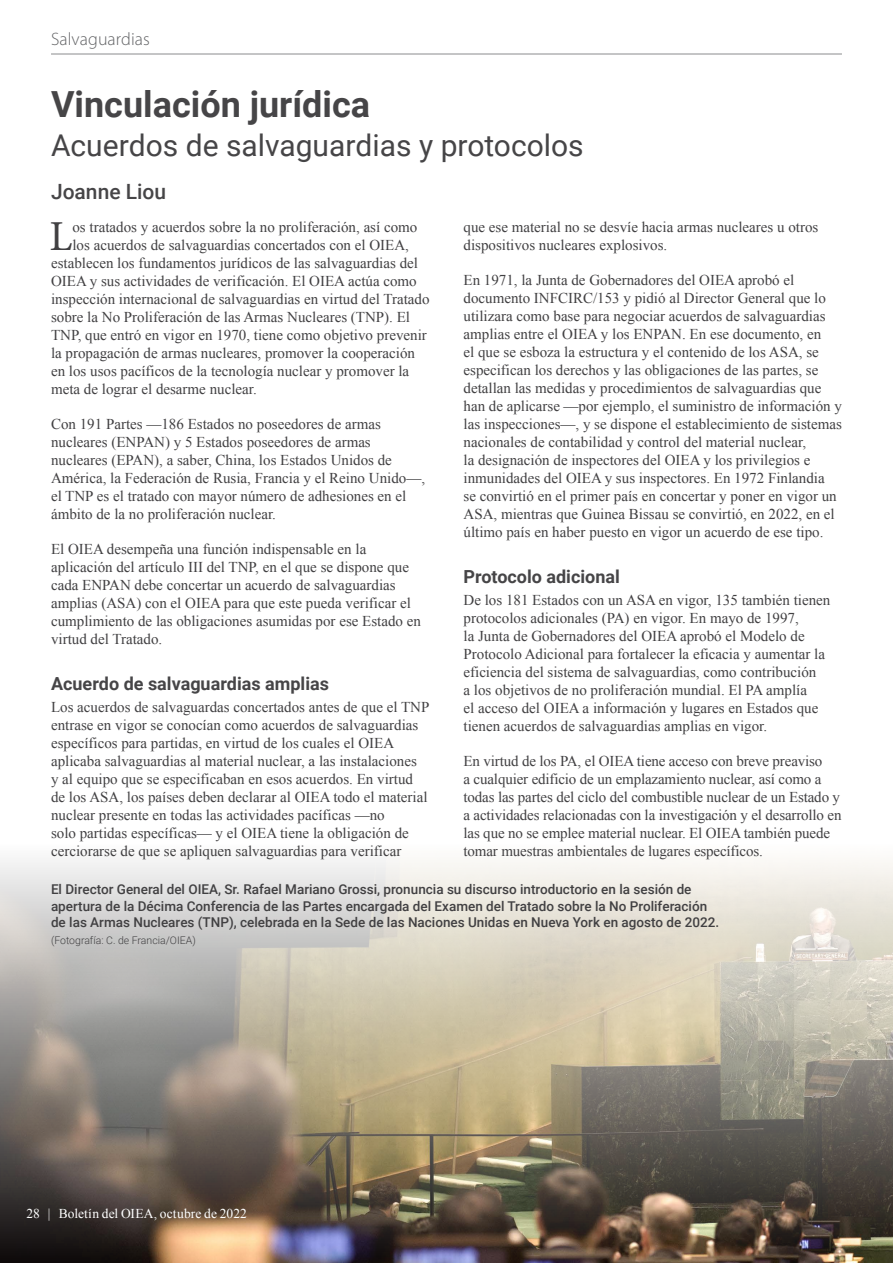
<style>
.page{position:relative;width:893px;height:1263px;background:#fff}
.page>*{position:absolute;margin:0;border:0;box-sizing:border-box;transform-origin:0 0}
.t1{font:42.75px "Minion Pro";color:#414042}
.t2{font:700 36px "Roboto";color:#464547}
.t3{font:30px "Roboto";color:#464547}
.t4{font:500 21px "Roboto";color:#464547}
.t5{font:700 18px "Roboto";color:#464547}
.t6{font:300 18px "Myriad Pro";letter-spacing:.005em;color:#636466}
.t7{font:15px/18px "Times New Roman";color:#414042}
.t8{font:500 13.5px/16.2px "Roboto";color:#414042}
.t9{font:13.5px "Times New Roman";letter-spacing:.01em;color:#fff}
.t10{font:300 10.5px "Roboto";color:#414042}
</style>
<div class="page">
<img style="left:0;top:860px;width:893px;height:403px">
<hr style="left:51px;top:54px;width:791px;height:1px;background:#636466">
<p class="t6" style="left:51px;top:28px;width:100px">Salvaguardias</p>
<h2 class="t2" style="left:51px;top:79px;width:321px">Vinculación jurídica</h2>
<h3 class="t3" style="left:51px;top:125px;width:534px">Acuerdos de salvaguardias y protocolos</h3>
<h3 class="t4" style="left:51px;top:176px;width:117px">Joanne Liou</h3>
<h1 class="t1" style="left:49px;top:207px;width:24px">L</h1>
<p class="t7" style="left:72px;top:217px;width:346px">os tratados y acuerdos sobre la no proliferación, así como</p>
<p class="t7" style="left:463px;top:217px;width:356px">que ese material no se desvíe hacia armas nucleares u otros dispositivos nucleares explosivos.</p>
<p class="t7" style="left:463px;top:270px;width:380px">En 1971, la Junta de Gobernadores del OIEA aprobó el documento INFCIRC/153 y pidió al Director General que lo utilizara como base para negociar acuerdos de salvaguardias amplias entre el OIEA y los ENPAN. En ese documento, en<br>el que se esboza la estructura y el contenido de los ASA, se especifican los derechos y las obligaciones de las partes, se detallan las medidas y procedimientos de salvaguardias que han de aplicarse —por ejemplo, el suministro de información y las inspecciones—, y se dispone el establecimiento de sistemas nacionales de contabilidad y control del material nuclear,<br>la designación de inspectores del OIEA y los privilegios e inmunidades del OIEA y sus inspectores. En 1972 Finlandia<br>se convirtió en el primer país en concertar y poner en vigor un ASA, mientras que Guinea Bissau se convirtió, en 2022, en el último país en haber puesto en vigor un acuerdo de ese tipo.</p>
<p class="t5" style="left:463px;top:564px;width:158px">Protocolo adicional</p>
<p class="t7" style="left:463px;top:591px;width:368px">De los 181 Estados con un ASA en vigor, 135 también tienen protocolos adicionales (PA) en vigor. En mayo de 1997,<br>la Junta de Gobernadores del OIEA aprobó el Modelo de Protocolo Adicional para fortalecer la eficacia y aumentar la eficiencia del sistema de salvaguardias, como contribución<br>a los objetivos de no proliferación mundial. El PA amplía<br>el acceso del OIEA a información y lugares en Estados que tienen acuerdos de salvaguardias amplias en vigor.</p>
<p class="t7" style="left:463px;top:752px;width:380px">En virtud de los PA, el OIEA tiene acceso con breve preaviso<br>a cualquier edificio de un emplazamiento nuclear, así como a todas las partes del ciclo del combustible nuclear de un Estado y a actividades relacionadas con la investigación y el desarrollo en las que no se emplee material nuclear. El OIEA también puede tomar muestras ambientales de lugares específicos.</p>
<p class="t7" style="left:72px;top:235px;width:338px">los acuerdos de salvaguardias concertados con el OIEA,</p>
<p class="t7" style="left:51px;top:253px;width:369px">establecen los fundamentos jurídicos de las salvaguardias del</p>
<p class="t7" style="left:51px;top:271px;width:367px">OIEA y sus actividades de verificación. El OIEA actúa como</p>
<p class="t7" style="left:51px;top:289px;width:380px">inspección internacional de salvaguardias en virtud del Tratado</p>
<p class="t7" style="left:51px;top:307px;width:361px">sobre la No Proliferación de las Armas Nucleares (TNP). El</p>
<p class="t7" style="left:51px;top:325px;width:377px">TNP, que entró en vigor en 1970, tiene como objetivo prevenir</p>
<p class="t7" style="left:51px;top:343px;width:366px">la propagación de armas nucleares, promover la cooperación</p>
<p class="t7" style="left:51px;top:361px;width:360px">en los usos pacíficos de la tecnología nuclear y promover la</p>
<p class="t7" style="left:51px;top:379px;width:207px">meta de lograr el desarme nuclear.</p>
<p class="t7" style="left:51px;top:414px;width:376px">Con 191 Partes —186 Estados no poseedores de armas nucleares (ENPAN) y 5 Estados poseedores de armas nucleares (EPAN), a saber, China, los Estados Unidos de América, la Federación de Rusia, Francia y el Reino Unido—, el TNP es el tratado con mayor número de adhesiones en el ámbito de la no proliferación nuclear.</p>
<p class="t7" style="left:51px;top:539px;width:371px">El OIEA desempeña una función indispensable en la aplicación del artículo III del TNP, en el que se dispone que cada ENPAN debe concertar un acuerdo de salvaguardias amplias (ASA) con el OIEA para que este pueda verificar el cumplimiento de las obligaciones asumidas por ese Estado en virtud del Tratado.</p>
<p class="t5" style="left:51px;top:671px;width:279px">Acuerdo de salvaguardias amplias</p>
<p class="t7" style="left:51px;top:698px;width:380px">Los acuerdos de salvaguardas concertados antes de que el TNP entrase en vigor se conocían como acuerdos de salvaguardias específicos para partidas, en virtud de los cuales el OIEA aplicaba salvaguardias al material nuclear, a las instalaciones<br>y al equipo que se especificaban en esos acuerdos. En virtud de los ASA, los países deben declarar al OIEA todo el material nuclear presente en todas las actividades pacíficas —no<br>solo partidas específicas— y el OIEA tiene la obligación de cerciorarse de que se apliquen salvaguardias para verificar</p>
<p class="t8" style="left:51px;top:881px;width:670px">El Director General del OIEA, Sr. Rafael Mariano Grossi, pronuncia su discurso introductorio en la sesión de apertura de la Décima Conferencia de las Partes encargada del Examen del Tratado sobre la No Proliferación de las Armas Nucleares (TNP), celebrada en la Sede de las Naciones Unidas en Nueva York en agosto de 2022.</p>
<p class="t10" style="left:51px;top:932px;width:146px">(Fotografía: C. de Francia/OIEA)</p>
<p class="t9" style="left:26px;top:1205px;width:222px">28 | Boletín del OIEA, octubre de 2022</p>
</div>
